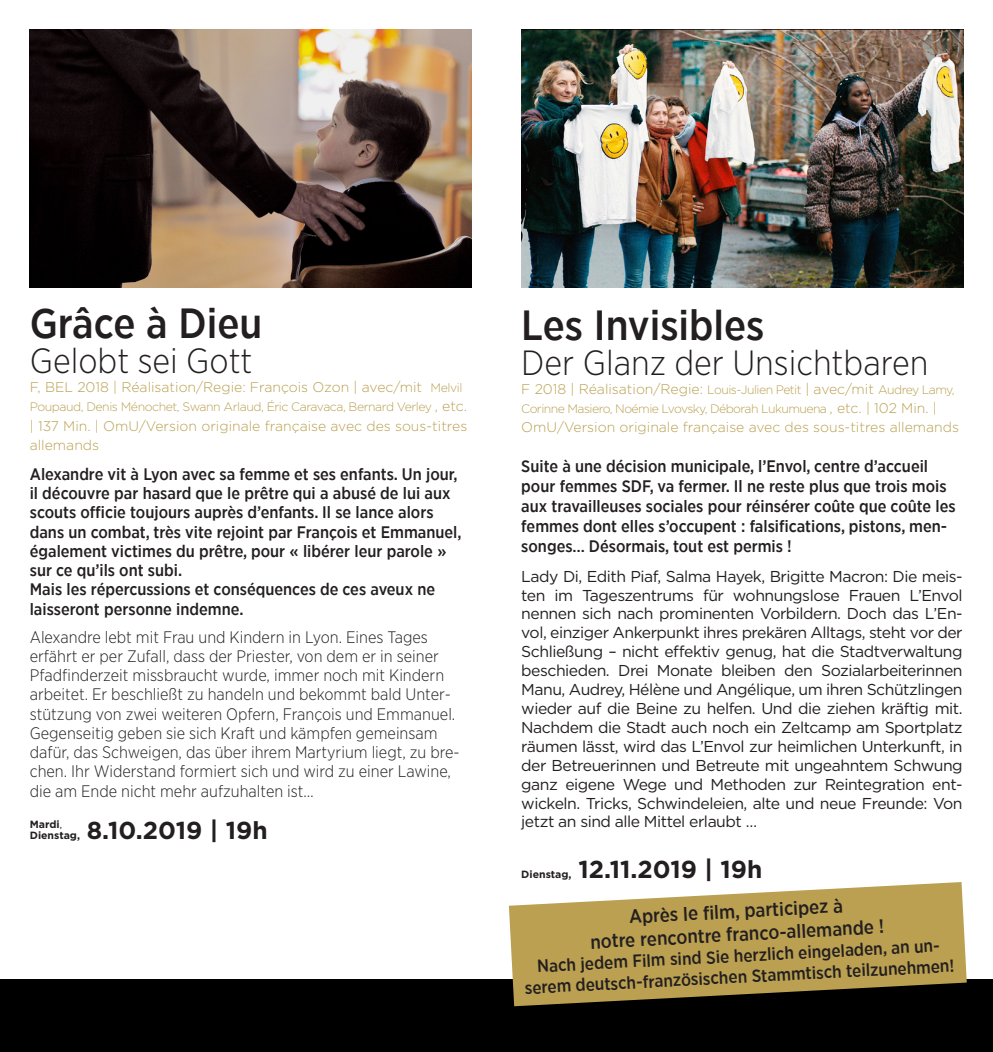
<style>
.page{position:relative;width:993px;height:1052px;background:#fff}
.page>*{position:absolute;margin:0;border:0;box-sizing:border-box;transform-origin:0 0}
.t1{font:500 42px "Gotham Narrow";color:#231f20}
.t2{font:300 35px "Gotham Narrow";color:#231f20}
.t3{font:700 24.5px "Gotham";color:#231f20}
.t4{font:500 19.25px "Gotham Narrow";color:#231f20}
.t5{font:500 17.5px/21px "Gotham Narrow";color:#231f20;text-align:center}
.t6{font:500 16.62px/19.2px "Gotham Narrow";color:#231f20}
.t7{font:300 16.62px/19.2px "Gotham Narrow";color:#231f20}
.t8{font:15.75px/18.9px "Gotham";letter-spacing:-.03em;color:#231f20;text-align:justify}
.t9{font:300 14px/19.2px "Gotham";color:#baa050}
.t10{font:300 12.25px "Gotham";letter-spacing:-.045em;color:#baa050}
.t11{font:700 10.5px "Gotham";color:#231f20}
.s1{font-size:12.25px}
.s2{font-size:14px}
.s3{font-family:"Gotham Narrow";font-weight:400}
</style>
<div class="page">
<img style="left:30px;top:30px;width:441px;height:258px">
<img style="left:521px;top:30px;width:441px;height:258px">
<div style="left:0;top:980px;width:992px;height:72px;background:#000"></div>
<svg style="left:508px;top:882px;width:458px;height:124px;fill:#baa050"></svg>
<p class="t1" style="left:30px;top:296px;width:234px">Grâce à Dieu</p>
<p class="t2" style="left:30px;top:339px;width:224px">Gelobt sei Gott</p>
<p class="t9" style="left:30px;top:377px;width:434px">F, BEL 2018 | Réalisation/Regie: François Ozon | avec/mit <span class="s1">Melvil</span></p>
<p class="t10" style="left:30px;top:399px;width:438px">Poupaud, Denis Ménochet, Swann Arlaud, Éric Caravaca, Bernard Verley <span class="s2">, etc.</span></p>
<p class="t9" style="left:30px;top:416px;width:439px">| 137 Min. | OmU/Version originale française avec des sous-titres allemands</p>
<p class="t6" style="left:30px;top:464px;width:433px">Alexandre vit à Lyon avec sa femme et ses enfants. Un jour, il découvre par hasard que le prêtre qui a abusé de lui aux scouts officie toujours auprès d’enfants. Il se lance alors dans un combat, très vite rejoint par François et Emmanuel, également victimes du prêtre, pour « libérer leur parole » sur ce qu’ils ont subi.</p>
<p class="t6" style="left:30px;top:579px;width:407px">Mais les répercussions et conséquences de ces aveux ne laisseront personne indemne.</p>
<p class="t7" style="left:30px;top:626px;width:431px">Alexandre lebt mit Frau und Kindern in Lyon. Eines Tages erfährt er per Zufall, dass der Priester, von dem er in seiner Pfadfinderzeit missbraucht wurde, immer noch mit Kindern arbeitet. Er beschließt zu handeln und bekommt bald Unter&shy;stützung von zwei weiteren Opfern, François und Emmanuel.<br>Gegenseitig geben sie sich Kraft und kämpfen gemeinsam dafür, das Schweigen, das über ihrem Martyrium liegt, zu bre&shy;chen. Ihr Widerstand formiert sich und wird zu einer Lawine, die am Ende nicht mehr aufzuhalten ist…</p>
<p class="t11" style="left:30px;top:817px;width:34px">Mardi<span class="s3">,</span></p>
<p class="t11" style="left:30px;top:828px;width:52px">Dienstag,</p>
<p class="t3" style="left:87px;top:813px;width:182px">8.10.2019 | 19h</p>
<p class="t1" style="left:521px;top:298px;width:244px">Les Invisibles</p>
<p class="t2" style="left:521px;top:341px;width:408px">Der Glanz der Unsichtbaren</p>
<p class="t9" style="left:521px;top:379px;width:435px">F 2018 | Réalisation/Regie: <span class="s1">Louis-Julien Petit</span> | avec/mit <span class="s1">Audrey Lamy,</span></p>
<p class="t10" style="left:521px;top:401px;width:417px">Corinne Masiero, Noémie Lvovsky, Déborah Lukumuena <span class="s2">, etc. | 102 Min. |</span></p>
<p class="t9" style="left:521px;top:417px;width:439px">OmU/Version originale française avec des sous-titres allemands</p>
<p class="t6" style="left:521px;top:456px;width:436px;line-height:19.9px">Suite à une décision municipale, l’Envol, centre d’accueil pour femmes SDF, va fermer. Il ne reste plus que trois mois aux travailleuses sociales pour réinsérer coûte que coûte les femmes dont elles s’occupent : falsifications, pistons, men&shy;songes… Désormais, tout est permis !</p>
<p class="t8" style="left:521px;top:566px;width:442px">Lady Di, Edith Piaf, Salma Hayek, Brigitte Macron: Die meis&shy;ten im Tageszentrums für wohnungslose Frauen L’Envol nennen sich nach prominenten Vorbildern. Doch das L’En&shy;vol, einziger Ankerpunkt ihres prekären Alltags, steht vor der Schließung – nicht effektiv genug, hat die Stadtverwaltung beschieden. Drei Monate bleiben den Sozialarbeiterinnen Manu, Audrey, Hélène und Angélique, um ihren Schützlingen wieder auf die Beine zu helfen. Und die ziehen kräftig mit.<br>Nachdem die Stadt auch noch ein Zeltcamp am Sportplatz räumen lässt, wird das L’Envol zur heimlichen Unterkunft, in der Betreuerinnen und Betreute mit ungeahntem Schwung ganz eigene Wege und Methoden zur Reintegration ent&shy;wickeln. Tricks, Schwindeleien, alte und neue Freunde: Von jetzt an sind alle Mittel erlaubt …</p>
<p class="t11" style="left:521px;top:867px;width:52px">Dienstag,</p>
<p class="t3" style="left:578px;top:853px;width:185px">12.11.2019 | 19h</p>
<p class="t4" style="left:628px;top:904px;width:216px;rotate:-3deg">Après le fi lm, participez à</p>
<p class="t4" style="left:589px;top:929px;width:295px;rotate:-3deg">notre rencontre franco-allemande !</p>
<p class="t5" style="left:523px;top:956px;width:431px;rotate:-3deg">Nach jedem Film sind Sie herzlich eingeladen, an un&shy;serem deutsch-französischen Stammtisch teilzunehmen!</p>
</div>
